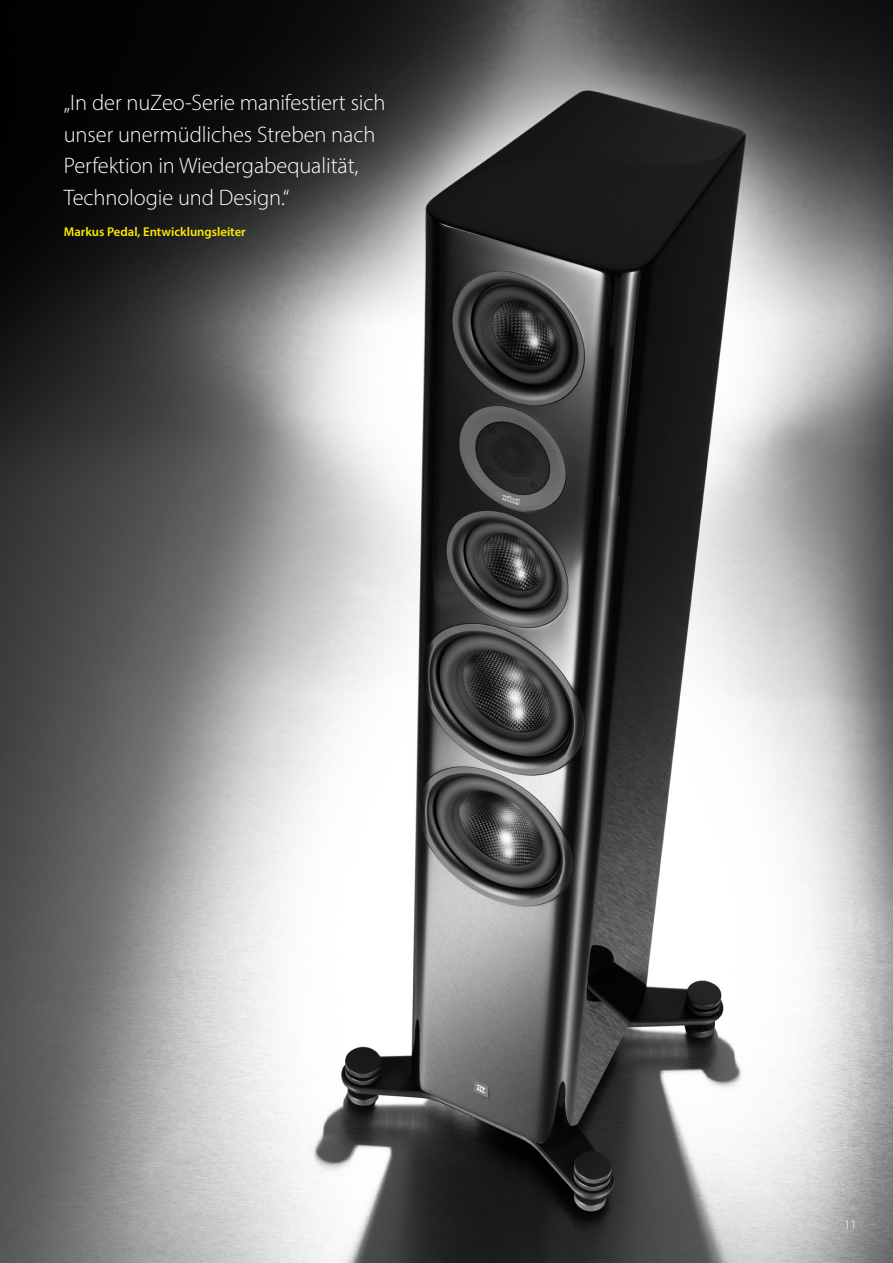
<style>
.page{position:relative;width:893px;height:1263px;background:#fff}
.page>*{position:absolute;margin:0;border:0;box-sizing:border-box;transform-origin:0 0}
.t1{font:300 22.5px/31.5px "Myriad Pro";letter-spacing:-.005em;color:#fff}
.t2{font:600 12.75px "Myriad Pro";color:#ffed00}
.t3{font:300 12.75px "Myriad Pro";color:#fff}
</style>
<div class="page">
<img style="left:0;top:0;width:893px;height:1263px">
<p class="t1" style="left:64px;top:87px;width:323px">„In der nuZeo-Serie manifestiert sich unser unermüdliches Streben nach Perfektion in Wiedergabequalität, Technologie und Design.“</p>
<p class="t2" style="left:64px;top:224px;width:184px">Markus Pedal, Entwicklungsleiter</p>
<p class="t3" style="left:844px;top:1216px;width:14px">11</p>
</div>
